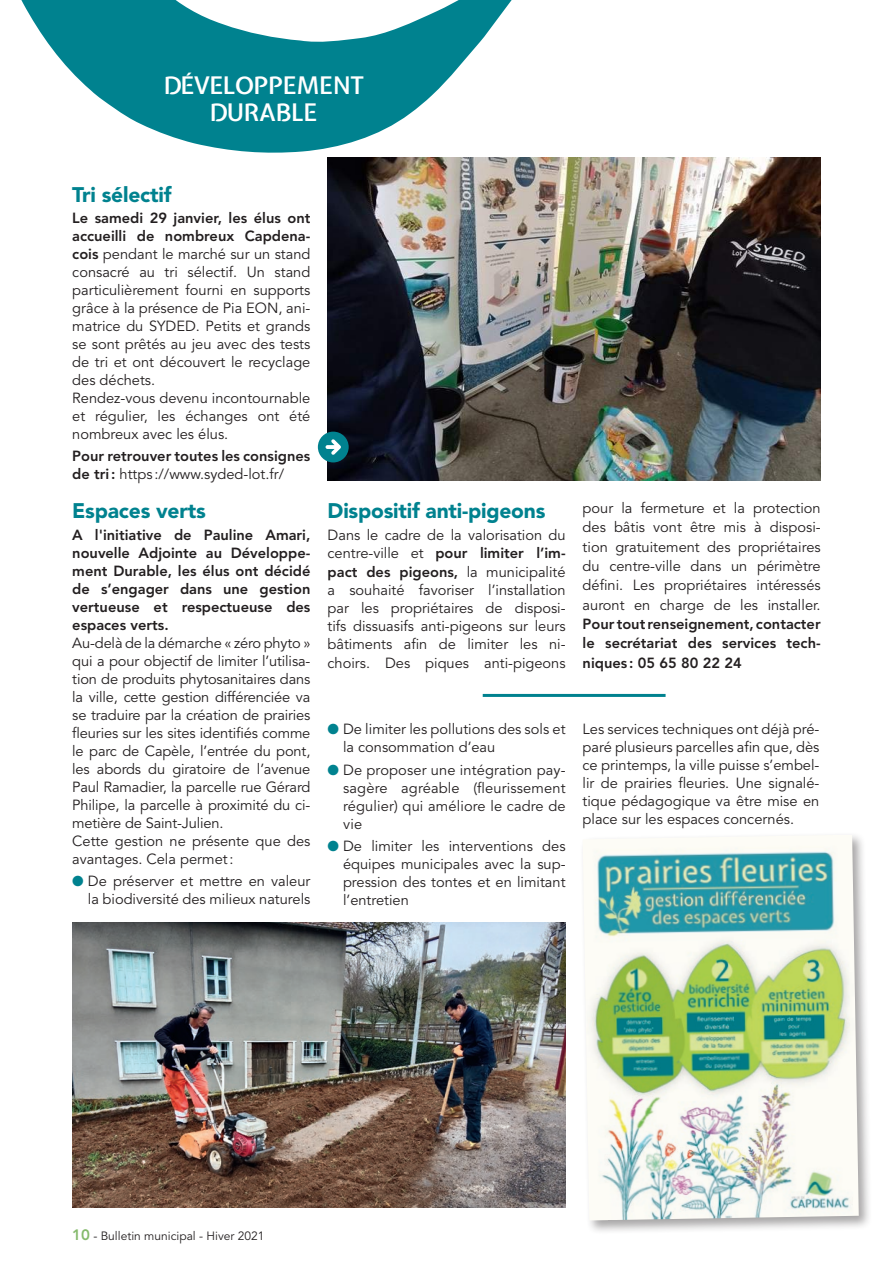
<style>
.page{position:relative;width:893px;height:1263px;background:#fff}
.page>*{position:absolute;margin:0;border:0;box-sizing:border-box;transform-origin:0 0}
.t1{font:600 24px/27px "Expletus Sans";letter-spacing:-.02em;color:#fff;text-align:center}
.t2{font:900 21px "Avenir LT Std";letter-spacing:-.01em;color:#00828f}
.t3{font:14.7px/18px "Avenir LT Std";color:#231f20;text-align:justify}
.t4{font:800 14.7px/18px "Avenir LT Std";color:#231f20;text-align:justify}
.t5{font:12px "Avenir LT Std";color:#231f20}
.s1{font-weight:800}
.s2{font-weight:400}
.s3{color:#00828f}
.s4{font-weight:800;font-size:15px;color:#85ba6c}
</style>
<div class="page">
<svg style="left:21px;top:0;width:491px;height:169px;fill:#00828f"></svg>
<div style="left:580px;top:832px;width:293px;height:403px;background:#231f20;opacity:.4"></div>
<img style="left:583px;top:835px;width:276px;height:385px">
<img style="left:328px;top:157px;width:492px;height:323px">
<svg style="left:318px;top:432px;width:31px;height:30px"></svg>
<img style="left:72px;top:923px;width:494px;height:285px">
<hr style="left:483px;top:694px;width:183px;height:3px;background:#00828f">
<h1 class="t1" style="left:164px;top:73px;width:201px">DÉVELOPPEMENT<br>DURABLE</h1>
<h2 class="t2" style="left:72px;top:182px;width:101px">Tri sélectif</h2>
<p class="t3" style="left:72px;top:209px;width:240px;text-align:left"><span class="s1">Le samedi 29 janvier, les élus ont accueilli de nombreux Capdena&shy;cois</span> pendant le marché sur un stand consacré au tri sélectif. Un stand particulièrement fourni en supports grâce à la présence de Pia EON, ani&shy;matrice du SYDED. Petits et grands se sont prêtés au jeu avec des tests de tri et ont découvert le recyclage des déchets.<br>Rendez-vous devenu incontournable et régulier, les échanges ont été nombreux avec les élus.</p>
<p class="t4" style="left:72px;top:447px;width:240px">Pour retrouver toutes les consignes de tri: <span class="s2">https ://www.syded-lot.fr/</span></p>
<h2 class="t2" style="left:72px;top:498px;width:135px">Espaces verts</h2>
<p class="t4" style="left:72px;top:526px;width:240px">A l'initiative de Pauline Amari, nouvelle Adjointe au Développe&shy;ment Durable, les élus ont décidé de s’engager dans une gestion vertueuse et respectueuse des espaces verts.</p>
<p class="t3" style="left:72px;top:634px;width:240px;text-align:left">Au-delà de la démarche « zéro phyto » qui a pour objectif de limiter l’utilisa&shy;tion de produits phytosanitaires dans la ville, cette gestion différenciée va se traduire par la création de prairies fleuries sur les sites identifiés comme le parc de Capèle, l’entrée du pont, les abords du giratoire de l’avenue Paul Ramadier, la parcelle rue Gérard Philipe, la parcelle à proximité du ci&shy;metière de Saint-Julien.<br>Cette gestion ne présente que des avantages. Cela permet:</p>
<p class="t3" style="left:72px;top:873px;width:240px;text-align:right"><span class="s3">●</span> De préserver et mettre en valeur la biodiversité des milieux naturels</p>
<h2 class="t2" style="left:328px;top:498px;width:219px">Dispositif anti-pigeons</h2>
<p class="t3" style="left:328px;top:526px;width:240px">Dans le cadre de la valorisation du centre-ville et <span class="s1">pour limiter l’im&shy;pact des pigeons,</span> la municipalité a souhaité favoriser l’installation par les propriétaires de disposi&shy;tifs dissuasifs anti-pigeons sur leurs bâtiments afin de limiter les ni&shy;choirs. Des piques anti-pigeons</p>
<p class="t3" style="left:343px;top:721px;width:224px;text-indent:-16px"><span class="s3">●</span> De limiter les pollutions des sols et la consommation d’eau</p>
<p class="t3" style="left:343px;top:761px;width:224px;text-indent:-16px"><span class="s3">●</span> De proposer une intégration pay&shy;sagère agréable (fleurissement régulier) qui améliore le cadre de vie</p>
<p class="t3" style="left:343px;top:837px;width:224px;text-indent:-16px"><span class="s3">●</span> De limiter les interventions des équipes municipales avec la sup&shy;pression des tontes et en limitant l’entretien</p>
<p class="t3" style="left:583px;top:498px;width:240px;line-height:19.4px">pour la fermeture et la protection des bâtis vont être mis à disposi&shy;tion gratuitement des propriétaires du centre-ville dans un périmètre défini. Les propriétaires intéressés auront en charge de les installer.</p>
<p class="t4" style="left:583px;top:614px;width:240px;line-height:19.4px">Pour tout renseignement, contacter le secrétariat des services tech&shy;niques : 05 65 80 22 24</p>
<p class="t3" style="left:583px;top:721px;width:238px">Les services techniques ont déjà pré&shy;paré plusieurs parcelles afin que, dès ce printemps, la ville puisse s’embel&shy;lir de prairies fleuries. Une signalé&shy;tique pédagogique va être mise en place sur les espaces concernés.</p>
<p class="t5" style="left:72px;top:1229px;width:194px"><span class="s4">10</span> - Bulletin municipal - Hiver 2021</p>
</div>
